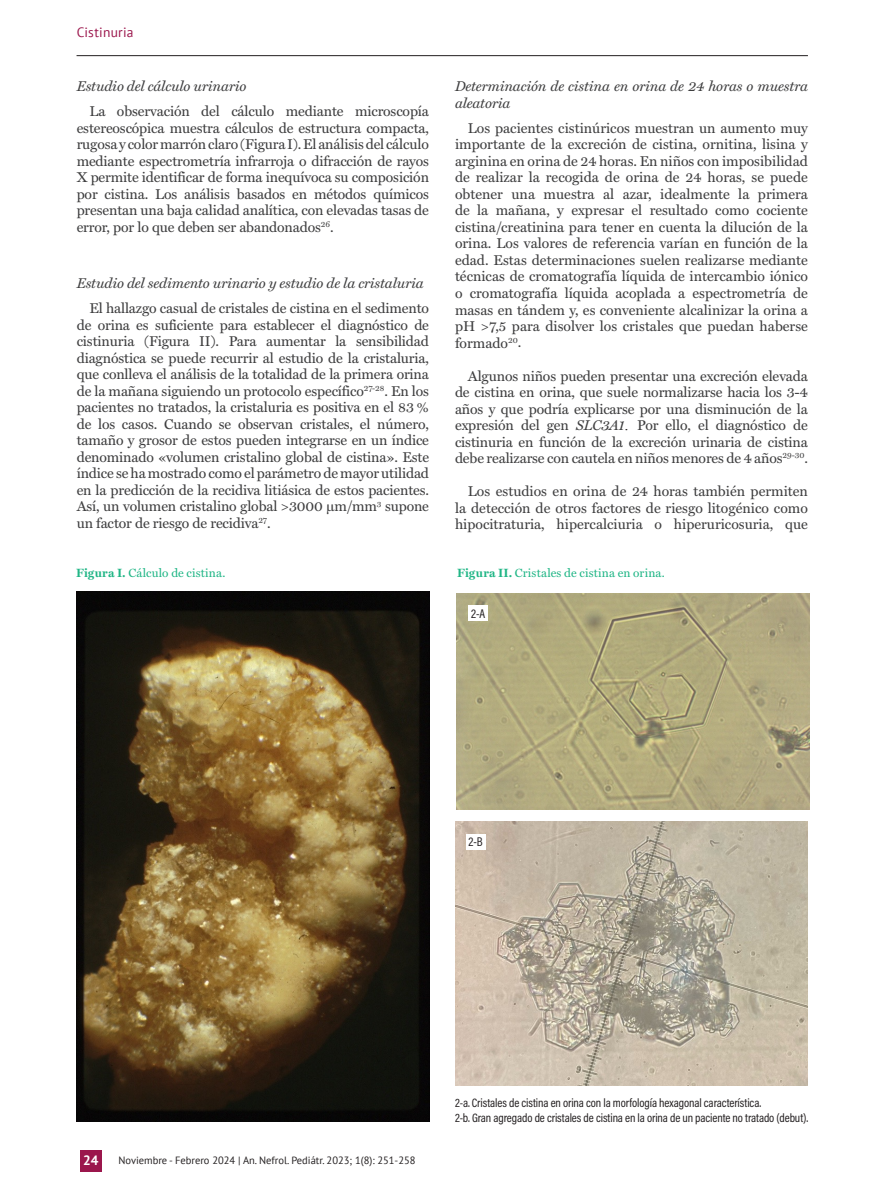
<style>
.page{position:relative;width:893px;height:1191px;background:#fff}
.page>*{position:absolute;margin:0;border:0;box-sizing:border-box;transform-origin:0 0}
.Normal__Web{font:14.25px/16.5px "Miller Text";letter-spacing:-.01em;color:#3e3e3f;text-align:justify}
.Normal__Web-2{font:italic 14.25px/16.5px "Miller Text";letter-spacing:-.01em;color:#3e3e3f}
.CABECERA_autores{font:13.5px "PT Sans";letter-spacing:.015em;color:#9b164c}
.t1{font:700 13.5px "PT Sans";color:#fff}
.Bibliografia{font:12.75px "Acumin Variable Concept";color:#231f20}
.Bibliografia-2{font:12.3px "Acumin Variable Concept";letter-spacing:-.01em;color:#231f20}
.Bibliografia-3{font:12px "Miller Text";letter-spacing:.015em;color:#21b686}
.t2{font:10.5px "PT Sans";color:#231f20}
.s1{font-style:italic}
.s2{font-family:"Times New Roman";font-size:16.5px;color:#231f20}
.s3{font-weight:700}
</style>
<div class="page">
<div style="left:81px;top:1150px;width:21px;height:21px;background:#9b164c"></div>
<hr style="left:77px;top:55px;width:731px;height:1px;background:#231f20">
<img style="left:76px;top:591px;width:353px;height:531px">
<img style="left:456px;top:594px;width:353px;height:216px">
<img style="left:455px;top:821px;width:353px;height:264px">
<div style="left:466px;top:833px;width:19px;height:16px;background:#fff"></div>
<div style="left:468px;top:605px;width:20px;height:16px;background:#fff"></div>
<p class="CABECERA_autores" style="left:77px;top:24px;width:58px">Cistinuria</p>
<p class="Normal__Web-2" style="left:77px;top:78px;width:171px">Estudio del cálculo urinario</p>
<p class="Normal__Web" style="left:77px;top:103px;width:354px;text-indent:13px">La observación del cálculo mediante microscopía estereoscópica muestra cálculos de estructura compacta, rugosa y color marrón claro (Figura I). El análisis del cálculo mediante espectrometría infrarroja o difracción de rayos X permite identificar de forma inequívoca su composición por cistina. Los análisis basados en métodos químicos presentan una baja calidad analítica, con elevadas tasas de error, por lo que deben ser abandonados<sup>26</sup>.</p>
<p class="Normal__Web-2" style="left:77px;top:275px;width:349px">Estudio del sedimento urinario y estudio de la cristaluria</p>
<p class="Normal__Web" style="left:77px;top:300px;width:354px;text-indent:13px">El hallazgo casual de cristales de cistina en el sedimento de orina es suficiente para establecer el diagnóstico de cistinuria (Figura II). Para aumentar la sensibilidad diagnóstica se puede recurrir al estudio de la cristaluria, que conlleva el análisis de la totalidad de la primera orina de la mañana siguiendo un protocolo específico<sup>27-28</sup>. En los pacientes no tratados, la cristaluria es positiva en el 83 % de los casos. Cuando se observan cristales, el número, tamaño y grosor de estos pueden integrarse en un índice denominado «volumen cristalino global de cistina». Este índice se ha mostrado como el parámetro de mayor utilidad en la predicción de la recidiva litiásica de estos pacientes.<br>Así, un volumen cristalino global &gt;3000 µm/mm<sup>3</sup> supone un factor de riesgo de recidiva<sup>27</sup>.</p>
<p class="Normal__Web-2" style="left:455px;top:78px;width:354px">Determinación de cistina en orina de 24 horas o muestra aleatoria</p>
<p class="Normal__Web" style="left:455px;top:120px;width:354px;text-indent:13px">Los pacientes cistinúricos muestran un aumento muy importante de la excreción de cistina, ornitina, lisina y arginina en orina de 24 horas. En niños con imposibilidad de realizar la recogida de orina de 24 horas, se puede obtener una muestra al azar, idealmente la primera de la mañana, y expresar el resultado como cociente cistina/creatinina para tener en cuenta la dilución de la orina. Los valores de referencia varían en función de la edad. Estas determinaciones suelen realizarse mediante técnicas de cromatografía líquida de intercambio iónico o cromatografía líquida acoplada a espectrometría de masas en tándem y, es conveniente alcalinizar la orina a pH &gt;7,5 para disolver los cristales que puedan haberse formado<sup>20</sup>.</p>
<p class="Normal__Web" style="left:455px;top:367px;width:354px;text-indent:13px">Algunos niños pueden presentar una excreción elevada de cistina en orina, que suele normalizarse hacia los 3-4 años y que podría explicarse por una disminución de la expresión del gen <span class="s1">SLC3A1</span><span class="s2">.</span> Por ello, el diagnóstico de cistinuria en función de la excreción urinaria de cistina debe realizarse con cautela en niños menores de 4 años<sup>29-30</sup>.</p>
<p class="Normal__Web" style="left:455px;top:483px;width:354px;text-indent:13px">Los estudios en orina de 24 horas también permiten la detección de otros factores de riesgo litogénico como hipocitraturia, hipercalciuria o hiperuricosuria, que</p>
<p class="Bibliografia-3" style="left:76px;top:565px;width:151px"><span class="s3">Figura I.</span> Cálculo de cistina.</p>
<p class="Bibliografia-3" style="left:457px;top:565px;width:209px"><span class="s3">Figura II.</span> Cristales de cistina en orina.</p>
<p class="Bibliografia" style="left:471px;top:605px;width:16px">2-A</p>
<p class="Bibliografia" style="left:468px;top:833px;width:16px">2-B</p>
<p class="t1" style="left:83px;top:1151px;width:17px">24</p>
<p class="t2" style="left:118px;top:1153px;width:299px">Noviembre - Febrero 2024 | An. Nefrol. Pediátr. 2023; 1(8): 251-258</p>
<p class="Bibliografia-2" style="left:455px;top:1094px;width:308px">2-a. Cristales de cistina en orina con la morfología hexagonal característica.</p>
<p class="Bibliografia-2" style="left:455px;top:1109px;width:355px">2-b. Gran agregado de cristales de cistina en la orina de un paciente no tratado (debut).</p>
</div>
